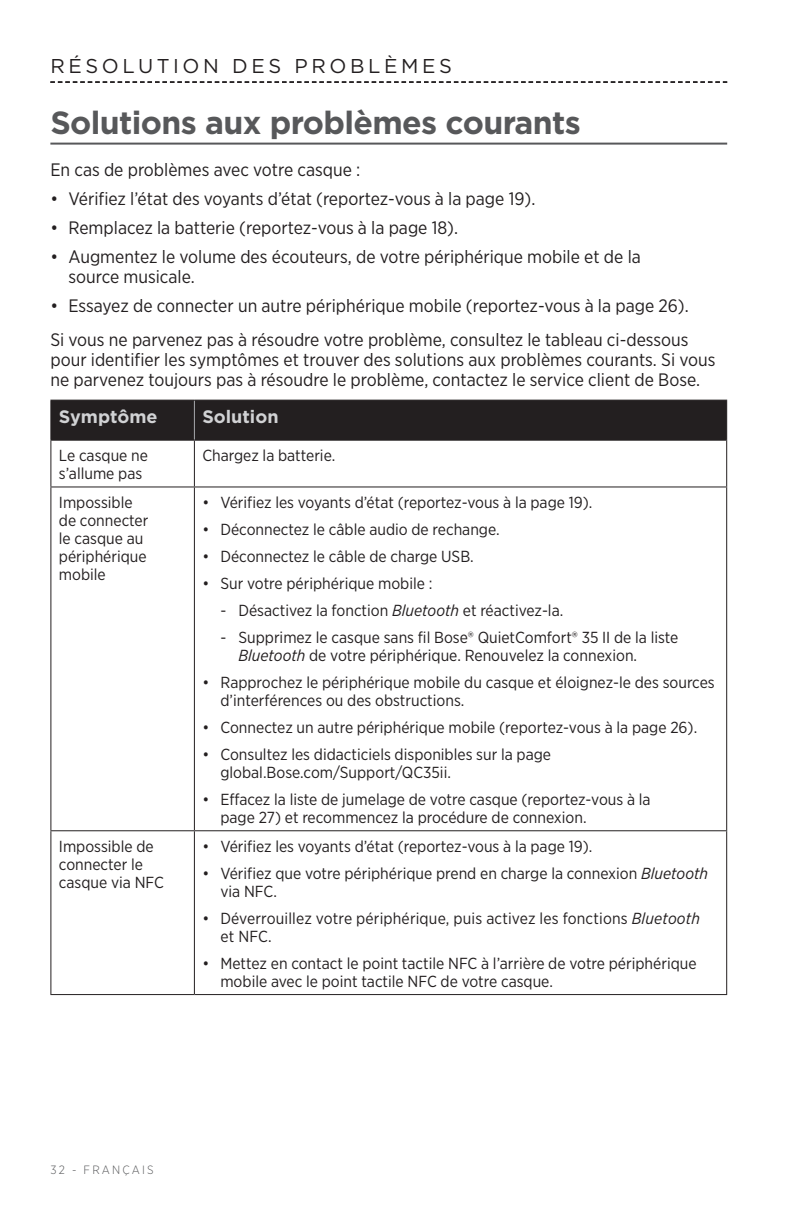
<style>
.page{position:relative;width:792px;height:1224px;background:#fff}
.page>*{position:absolute;margin:0;border:0;box-sizing:border-box;transform-origin:0 0}
.Text_Head_1{font:700 32px "Gotham";letter-spacing:-.02em;color:#57585a}
.Section_Head_toc_lef{font:20px "Gotham";letter-spacing:.18em;color:#231f20}
.Text{font:18px/20px "Gotham Narrow";color:#231f20}
.Text_Table_Head_1{font:700 18px "Gotham";color:#d1d2d4}
.Text_Table{font:16px/18px "Gotham Narrow";color:#231f20}
.t1{font:300 12px "Gotham Narrow";letter-spacing:.18em;color:#57585a}
.s1{font-style:italic}
</style>
<div class="page">
<svg style="left:50px;top:81px;width:677px;height:2px"></svg>
<hr style="left:50px;top:143px;width:677px;height:2px;background:#57585a">
<div style="left:51px;top:401px;width:675px;height:39px;background:#231f20"></div>
<hr style="left:50px;top:441px;width:1px;height:45px;background:#231f20">
<hr style="left:194px;top:441px;width:1px;height:45px;background:#231f20">
<hr style="left:726px;top:441px;width:1px;height:45px;background:#231f20">
<hr style="left:50px;top:486px;width:144px;height:1px;background:#231f20">
<hr style="left:50px;top:487px;width:1px;height:343px;background:#231f20">
<hr style="left:194px;top:486px;width:533px;height:1px;background:#231f20">
<hr style="left:194px;top:487px;width:1px;height:343px;background:#231f20">
<hr style="left:726px;top:487px;width:1px;height:343px;background:#231f20">
<hr style="left:50px;top:830px;width:144px;height:1px;background:#231f20">
<hr style="left:50px;top:831px;width:1px;height:163px;background:#231f20">
<hr style="left:194px;top:830px;width:533px;height:1px;background:#231f20">
<hr style="left:194px;top:831px;width:1px;height:163px;background:#231f20">
<hr style="left:726px;top:831px;width:1px;height:163px;background:#231f20">
<hr style="left:194px;top:400px;width:533px;height:1px;background:#231f20">
<hr style="left:726px;top:401px;width:1px;height:39px;background:#231f20">
<hr style="left:194px;top:440px;width:533px;height:1px;background:#231f20">
<hr style="left:194px;top:401px;width:1px;height:39px;background:#a8a9ad">
<hr style="left:50px;top:400px;width:144px;height:1px;background:#231f20">
<hr style="left:50px;top:401px;width:1px;height:39px;background:#231f20">
<hr style="left:50px;top:440px;width:144px;height:1px;background:#231f20">
<hr style="left:50px;top:994px;width:144px;height:1px;background:#231f20">
<hr style="left:194px;top:994px;width:533px;height:1px;background:#231f20">
<p class="Section_Head_toc_lef" style="left:50px;top:54px;width:403px">RÉSOLUTION DES PROBLÈMES</p>
<p class="Text_Head_1" style="left:50px;top:101px;width:532px">Solutions aux problèmes courants</p>
<p class="Text" style="left:50px;top:160px;width:312px">En cas de problèmes avec votre casque :</p>
<p class="Text" style="left:50px;top:189px;width:486px">• Vérifiez l’état des voyants d’état (reportez-vous à la page 19).</p>
<p class="Text" style="left:50px;top:218px;width:409px">• Remplacez la batterie (reportez-vous à la page 18).</p>
<p class="Text" style="left:68px;top:247px;width:574px;text-indent:-18px">• Augmentez le volume des écouteurs, de votre périphérique mobile et de la source musicale.</p>
<p class="Text" style="left:50px;top:296px;width:640px">• Essayez de connecter un autre périphérique mobile (reportez-vous à la page 26).</p>
<p class="Text" style="left:50px;top:329px;width:667px">Si vous ne parvenez pas à résoudre votre problème, consultez le tableau ci-dessous pour identifier les symptômes et trouver des solutions aux problèmes courants. Si vous ne parvenez toujours pas à résoudre le problème, contactez le service client de Bose.</p>
<p class="Text_Table_Head_1" style="left:59px;top:404px;width:100px">Symptôme</p>
<p class="Text_Table_Head_1" style="left:202px;top:404px;width:78px">Solution</p>
<p class="Text_Table" style="left:59px;top:446px;width:91px">Le casque ne s’allume pas</p>
<p class="Text_Table" style="left:202px;top:446px;width:134px">Chargez la batterie.</p>
<p class="Text_Table" style="left:59px;top:493px;width:91px">Impossible de connecter le casque au périphérique mobile</p>
<p class="Text_Table" style="left:202px;top:493px;width:392px">• Vérifiez les voyants d’état (reportez-vous à la page 19).</p>
<p class="Text_Table" style="left:202px;top:520px;width:299px">• Déconnectez le câble audio de rechange.</p>
<p class="Text_Table" style="left:202px;top:547px;width:273px">• Déconnectez le câble de charge USB.</p>
<p class="Text_Table" style="left:202px;top:574px;width:232px">• Sur votre périphérique mobile :</p>
<p class="Text_Table" style="left:220px;top:601px;width:344px">- Désactivez la fonction <span class="s1">Bluetooth</span> et réactivez-la.</p>
<p class="Text_Table" style="left:238px;top:628px;width:442px;text-indent:-18px">- Supprimez le casque sans fil Bose® QuietComfort® 35 II de la liste<br><span class="s1">Bluetooth</span> de votre périphérique. Renouvelez la connexion.</p>
<p class="Text_Table" style="left:220px;top:673px;width:496px;text-indent:-18px">• Rapprochez le périphérique mobile du casque et éloignez-le des sources d’interférences ou des obstructions.</p>
<p class="Text_Table" style="left:202px;top:718px;width:496px">• Connectez un autre périphérique mobile (reportez-vous à la page 26).</p>
<p class="Text_Table" style="left:220px;top:745px;width:332px;text-indent:-18px">• Consultez les didacticiels disponibles sur la page global.Bose.com/Support/QC35ii.</p>
<p class="Text_Table" style="left:220px;top:790px;width:432px;text-indent:-18px">• Effacez la liste de jumelage de votre casque (reportez-vous à la page 27) et recommencez la procédure de connexion.</p>
<p class="Text_Table" style="left:59px;top:837px;width:107px">Impossible de connecter le casque via NFC</p>
<p class="Text_Table" style="left:202px;top:837px;width:392px">• Vérifiez les voyants d’état (reportez-vous à la page 19).</p>
<p class="Text_Table" style="left:220px;top:864px;width:489px;text-indent:-18px">• Vérifiez que votre périphérique prend en charge la connexion <span class="s1">Bluetooth </span>via NFC.</p>
<p class="Text_Table" style="left:220px;top:909px;width:481px;text-indent:-18px">• Déverrouillez votre périphérique, puis activez les fonctions <span class="s1">Bluetooth </span>et NFC.</p>
<p class="Text_Table" style="left:220px;top:954px;width:478px;text-indent:-18px">• Mettez en contact le point tactile NFC à l’arrière de votre périphérique mobile avec le point tactile NFC de votre casque.</p>
<p class="t1" style="left:50px;top:1162px;width:105px">32 - FRANÇAIS</p>
</div>
